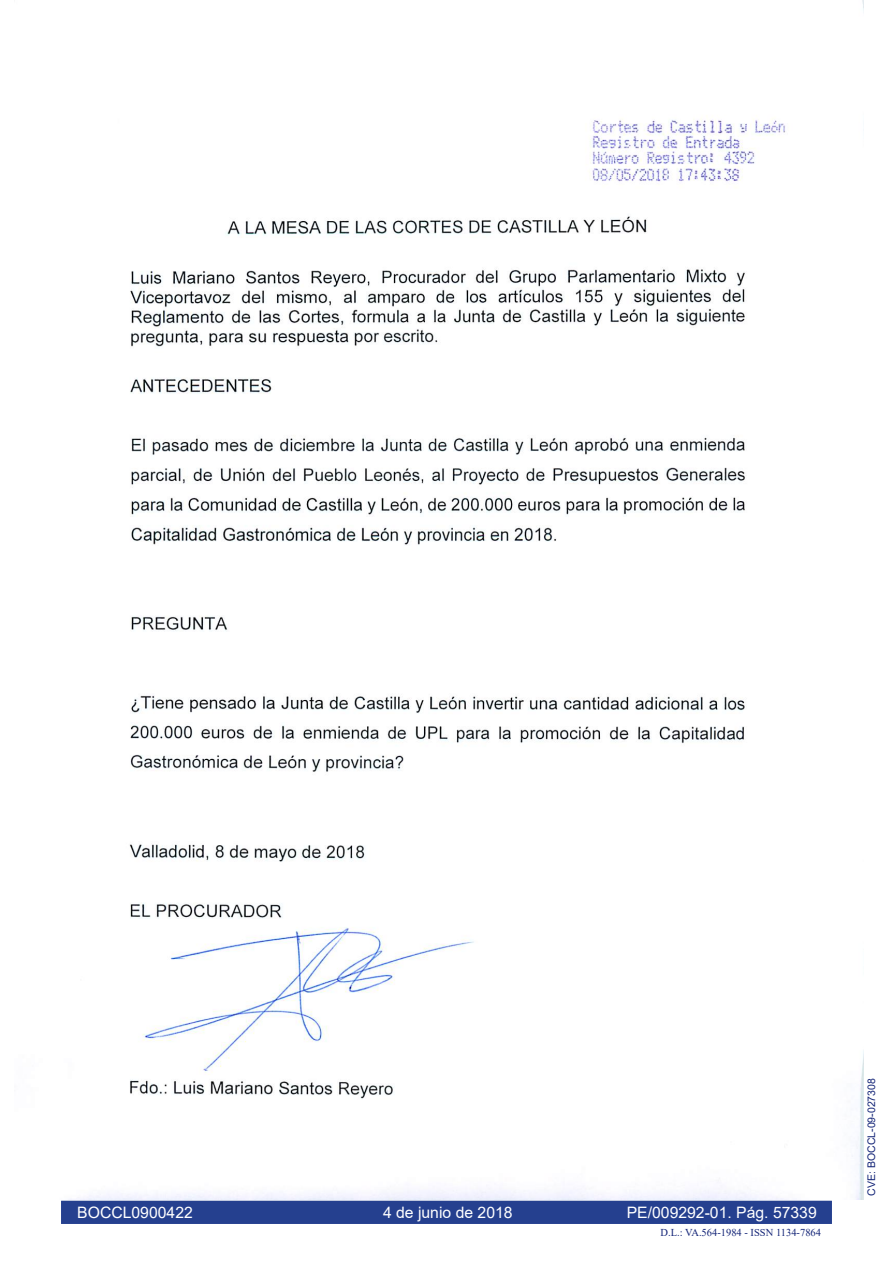
<style>
.page{position:relative;width:893px;height:1263px;background:#fff}
.page>*{position:absolute;margin:0;border:0;box-sizing:border-box;transform-origin:0 0}
.t1{font:15.75px "Arial";color:#fff}
.t2{font:10.5px "Times New Roman";color:#132477}
.t3{font:10.5px "Arial";color:#132477}
</style>
<div class="page">
<div style="left:60px;top:1200px;width:773px;height:25px;background:#25408f"></div>
<div style="left:60px;top:1199px;width:773px;height:26px;border:2px solid #fff"></div>
<img style="left:60px;top:0;width:803px;height:1200px">
<p class="t1" style="left:77px;top:1202px;width:117px">BOCCL0900422</p>
<p class="t1" style="left:383px;top:1202px;width:131px">4 de junio de 2018</p>
<p class="t1" style="left:627px;top:1202px;width:192px">PE/009292-01. Pág. 57339</p>
<p class="t2" style="left:661px;top:1225px;width:162px">D.L.: VA.564-1984 - ISSN 1134-7864</p>
<p class="t3" style="left:864px;top:1195px;width:119px;rotate:-90deg">CVE: BOCCL-09-027308</p>
</div>
